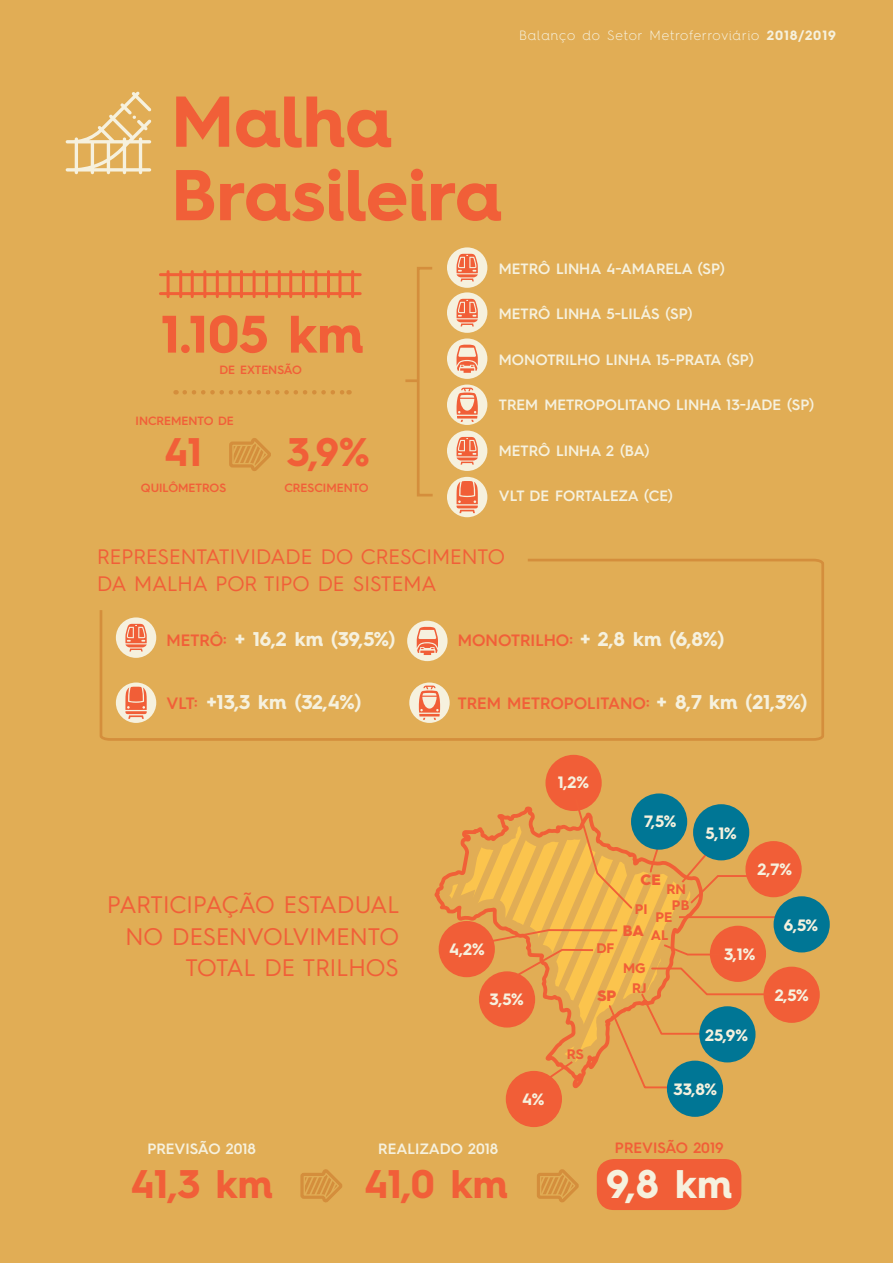
<style>
.page{position:relative;width:893px;height:1263px;background:#e1ad55}
.page>*{position:absolute;margin:0;border:0;box-sizing:border-box;transform-origin:0 0}
.t1{font:700 72px/73.5px "Hurme Geometric Sans 4";color:#f15f38}
.t2{font:700 52.8px "Hurme Geometric Sans 4";color:#f15f38}
.t3{font:700 40.05px "Hurme Geometric Sans 4";letter-spacing:-.03em;color:#f15f38}
.t4{font:700 40.05px "Hurme Geometric Sans 4";color:#f6f1de}
.t5{font:24px/31.5px "Hurme Geometric Sans 4";color:#f15f38;text-align:right}
.t6{font:21px/27px "Hurme Geometric Sans 4";color:#f15f38}
.t7{font:700 19.95px "Hurme Geometric Sans 4";color:#f6f1de}
.t8{font:700 16.5px "Hurme Geometric Sans 4";color:#f6f1de}
.t9{font:600 16.5px "Hurme Geometric Sans 4";color:#f15f38}
.t10{font:900 15.15px "Hurme Geometric Sans 4";color:#f15e37}
.t11{font:600 15px "Hurme Geometric Sans 4";color:#f6f1de}
.t12{font:600 15px "Hurme Geometric Sans 4";color:#f15e37}
.t13{font:700 13.95px/19.8px "Hurme Geometric Sans 4";color:#f15e37;text-align:right}
.t14{font:300 13.5px "Hurme Geometric Sans 4";letter-spacing:.07em;color:#f6f1de}
.t15{font:600 12px "Hurme Geometric Sans 4";color:#f15f38}
.s1{font-weight:700}
.s2{font-weight:600;font-size:16.5px;color:#f15f38}
</style>
<div class="page">
<div style="left:447px;top:338px;width:40px;height:41px;background:#f6f1de;border-radius:50%"></div>
<div style="left:597px;top:1159px;width:144px;height:51px;background:#f15e37;border-radius:17px"></div>
<div style="left:447px;top:385px;width:40px;height:40px;background:#f6f1de;border-radius:50%"></div>
<div style="left:447px;top:431px;width:40px;height:40px;background:#f6f1de;border-radius:50%"></div>
<div style="left:447px;top:477px;width:40px;height:40px;background:#f6f1de;border-radius:50%"></div>
<svg style="left:99px;top:559px;width:725px;height:182px"></svg>
<svg style="left:456px;top:481px;width:22px;height:32px"></svg>
<svg style="left:457px;top:344px;width:21px;height:29px"></svg>
<svg style="left:457px;top:388px;width:21px;height:34px"></svg>
<svg style="left:431px;top:713px;width:274px;height:486px"></svg>
<div style="left:545px;top:755px;width:57px;height:56px;background:#f15e37;border-radius:50%"></div>
<div style="left:763px;top:967px;width:57px;height:56px;background:#f15e37;border-radius:50%"></div>
<div style="left:506px;top:1071px;width:56px;height:56px;background:#f15e37;border-radius:50%"></div>
<div style="left:745px;top:841px;width:57px;height:56px;background:#f15e37;border-radius:50%"></div>
<div style="left:439px;top:921px;width:56px;height:56px;background:#f15e37;border-radius:50%"></div>
<svg style="left:66px;top:92px;width:85px;height:82px"></svg>
<div style="left:447px;top:247px;width:40px;height:41px;background:#f6f1de;border-radius:50%"></div>
<div style="left:447px;top:292px;width:40px;height:41px;background:#f6f1de;border-radius:50%"></div>
<svg style="left:457px;top:254px;width:21px;height:27px"></svg>
<svg style="left:457px;top:299px;width:21px;height:27px"></svg>
<svg style="left:457px;top:437px;width:21px;height:28px"></svg>
<svg style="left:300px;top:1169px;width:42px;height:33px"></svg>
<svg style="left:229px;top:438px;width:42px;height:33px"></svg>
<svg style="left:535px;top:1166px;width:47px;height:36px"></svg>
<svg style="left:405px;top:379px;width:12px;height:3px"></svg>
<div style="left:417px;top:267px;width:17px;height:229px;border:3px solid #d48e3c"></div>
<hr style="left:679px;top:916px;width:100px;height:2px;background:#f15f38">
<div style="left:116px;top:617px;width:40px;height:41px;background:#f6f1de;border-radius:50%"></div>
<svg style="left:125px;top:624px;width:22px;height:27px"></svg>
<div style="left:116px;top:682px;width:40px;height:41px;background:#f6f1de;border-radius:50%"></div>
<svg style="left:125px;top:686px;width:22px;height:33px"></svg>
<div style="left:407px;top:621px;width:41px;height:40px;background:#f6f1de;border-radius:50%"></div>
<svg style="left:417px;top:627px;width:21px;height:28px"></svg>
<div style="left:409px;top:682px;width:41px;height:41px;background:#f6f1de;border-radius:50%"></div>
<svg style="left:419px;top:686px;width:21px;height:34px"></svg>
<svg style="left:185px;top:390px;width:165px;height:4px"></svg>
<hr style="left:160px;top:273px;width:200px;height:3px;background:#f16037">
<hr style="left:167px;top:272px;width:3px;height:25px;background:#f16037">
<hr style="left:265px;top:272px;width:3px;height:25px;background:#f16037">
<hr style="left:216px;top:272px;width:3px;height:25px;background:#f16037">
<hr style="left:314px;top:272px;width:3px;height:25px;background:#f16037">
<hr style="left:191px;top:272px;width:3px;height:25px;background:#f16037">
<hr style="left:289px;top:272px;width:3px;height:25px;background:#f16037">
<hr style="left:240px;top:272px;width:3px;height:25px;background:#f16037">
<hr style="left:338px;top:272px;width:3px;height:25px;background:#f16037">
<hr style="left:179px;top:272px;width:3px;height:25px;background:#f16037">
<hr style="left:278px;top:272px;width:3px;height:25px;background:#f16037">
<hr style="left:228px;top:272px;width:3px;height:25px;background:#f16037">
<hr style="left:327px;top:272px;width:3px;height:25px;background:#f16037">
<hr style="left:203px;top:272px;width:3px;height:25px;background:#f16037">
<hr style="left:302px;top:272px;width:3px;height:25px;background:#f16037">
<hr style="left:253px;top:272px;width:3px;height:25px;background:#f16037">
<hr style="left:351px;top:272px;width:3px;height:25px;background:#f16037">
<hr style="left:160px;top:292px;width:200px;height:3px;background:#f16037">
<svg style="left:449px;top:797px;width:322px;height:292px"></svg>
<div style="left:631px;top:793px;width:56px;height:57px;background:#007695;border-radius:50%"></div>
<div style="left:699px;top:1006px;width:56px;height:56px;background:#007695;border-radius:50%"></div>
<div style="left:693px;top:804px;width:56px;height:56px;background:#007695;border-radius:50%"></div>
<div style="left:774px;top:896px;width:56px;height:56px;background:#007695;border-radius:50%"></div>
<div style="left:667px;top:1061px;width:56px;height:56px;background:#007695;border-radius:50%"></div>
<p class="t14" style="left:519px;top:26px;width:318px">Balanço do Setor Metroferroviário <span class="s1">2018/2019</span></p>
<h1 class="t1" style="left:171px;top:84px;width:332px">Malha<br>Brasileira</h1>
<h2 class="t2" style="left:161px;top:297px;width:204px">1.105 km</h2>
<p class="t15" style="left:220px;top:361px;width:84px">DE EXTENSÃO</p>
<p class="t15" style="left:136px;top:412px;width:100px">INCREMENTO DE</p>
<h3 class="t3" style="left:164px;top:423px;width:39px">41</h3>
<p class="t15" style="left:141px;top:480px;width:87px">QUILÔMETROS</p>
<h3 class="t3" style="left:287px;top:423px;width:84px">3,9%</h3>
<p class="t15" style="left:284px;top:480px;width:86px">CRESCIMENTO</p>
<p class="t11" style="left:499px;top:258px;width:227px">METRÔ LINHA 4-AMARELA (SP)</p>
<p class="t11" style="left:499px;top:303px;width:195px">METRÔ LINHA 5-LILÁS (SP)</p>
<p class="t11" style="left:499px;top:349px;width:256px">MONOTRILHO LINHA 15-PRATA (SP)</p>
<p class="t11" style="left:499px;top:394px;width:317px">TREM METROPOLITANO LINHA 13-JADE (SP)</p>
<p class="t11" style="left:499px;top:440px;width:152px">METRÔ LINHA 2 (BA)</p>
<p class="t11" style="left:499px;top:485px;width:175px">VLT DE FORTALEZA (CE)</p>
<h3 class="t6" style="left:97px;top:543px;width:409px">REPRESENTATIVIDADE DO CRESCIMENTO<br>DA MALHA POR TIPO DE SISTEMA</h3>
<h3 class="t7" style="left:167px;top:625px;width:230px"><span class="s2">METRÔ:</span> + 16,2 km (39,5%)</h3>
<h3 class="t7" style="left:458px;top:625px;width:268px"><span class="s2">MONOTRILHO:</span> + 2,8 km (6,8%)</h3>
<h3 class="t7" style="left:207px;top:688px;width:156px">+13,3 km (32,4%)</h3>
<p class="t9" style="left:167px;top:691px;width:33px">VLT:</p>
<p class="t9" style="left:458px;top:691px;width:193px">TREM METROPOLITANO:</p>
<h3 class="t7" style="left:657px;top:687px;width:152px">+ 8,7 km (21,3%)</h3>
<p class="t8" style="left:558px;top:770px;width:33px">1,2%</p>
<h3 class="t5" style="left:107px;top:889px;width:294px">PARTICIPAÇÃO ESTADUAL<br>NO DESENVOLVIMENTO<br>TOTAL DE TRILHOS</h3>
<p class="t8" style="left:644px;top:809px;width:34px">7,5%</p>
<p class="t10" style="left:641px;top:869px;width:22px">CE</p>
<p class="t10" style="left:623px;top:920px;width:23px">BA</p>
<p class="t13" style="left:666px;top:879px;width:21px">RN</p>
<p class="t13" style="left:672px;top:895px;width:19px">PB</p>
<p class="t13" style="left:635px;top:899px;width:14px">PI</p>
<p class="t13" style="left:655px;top:907px;width:18px">PE</p>
<p class="t13" style="left:651px;top:925px;width:19px">AL</p>
<p class="t8" style="left:705px;top:821px;width:33px">5,1%</p>
<p class="t8" style="left:757px;top:858px;width:36px">2,7%</p>
<p class="t8" style="left:784px;top:913px;width:36px">6,5%</p>
<p class="t13" style="left:596px;top:938px;width:20px">DF</p>
<p class="t8" style="left:449px;top:938px;width:37px">4,2%</p>
<p class="t8" style="left:724px;top:942px;width:33px">3,1%</p>
<p class="t13" style="left:623px;top:958px;width:25px">MG<br>RJ</p>
<p class="t10" style="left:597px;top:985px;width:20px">SP</p>
<p class="t8" style="left:775px;top:984px;width:36px">2,5%</p>
<p class="t8" style="left:490px;top:987px;width:36px">3,5%</p>
<p class="t8" style="left:522px;top:1088px;width:24px">4%</p>
<p class="t13" style="left:567px;top:1044px;width:19px">RS</p>
<p class="t8" style="left:705px;top:1023px;width:44px">25,9%</p>
<p class="t8" style="left:673px;top:1078px;width:45px">33,8%</p>
<p class="t11" style="left:147px;top:1138px;width:110px">PREVISÃO 2018</p>
<p class="t11" style="left:378px;top:1138px;width:122px">REALIZADO 2018</p>
<p class="t12" style="left:615px;top:1137px;width:110px">PREVISÃO 2019</p>
<h3 class="t3" style="left:131px;top:1156px;width:144px">41,3 km</h3>
<h3 class="t4" style="left:606px;top:1156px;width:127px">9,8 km</h3>
<h3 class="t3" style="left:364px;top:1156px;width:145px">41,0 km</h3>
</div>
